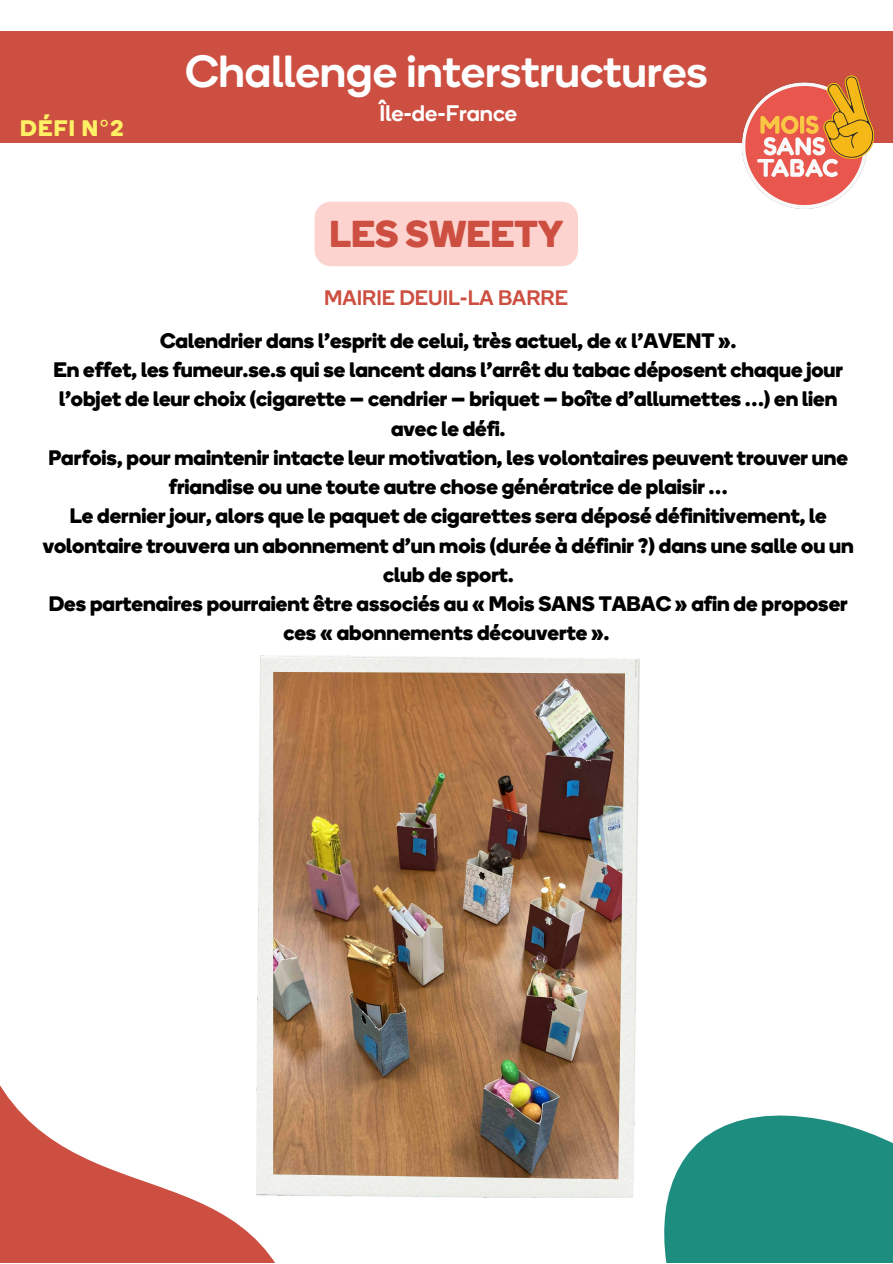
<style>
.page{position:relative;width:893px;height:1264px;background:#fff}
.page>*{position:absolute;margin:0;border:0;box-sizing:border-box;transform-origin:0 0}
.t1{font:500 45px "HILVCC Boing";color:#fff}
.t2{font:700 37.5px "HILVCC Boing";color:#cd4f41}
.t3{font:500 22.5px "HILVCC Boing";color:#fff}
.t4{font:700 22.5px "HILVCC Boing";color:#fff165}
.t5{font:700 21px/29.2px "HILVCC Boing";color:#000;text-align:center}
.t6{font:500 21px "HILVCC Boing";color:#cd4f41}
.s1{font-family:"Noto Sans";font-weight:400}
</style>
<div class="page">
<div style="left:0;top:31px;width:892px;height:112px;background:#cd4f41"></div>
<img style="left:742px;top:75px;width:133px;height:134px">
<svg style="left:0;top:1085px;width:275px;height:177px"></svg>
<svg style="left:664px;top:1115px;width:228px;height:147px;background:#369a8d"></svg>
<img style="left:256px;top:655px;width:383px;height:542px">
<img style="left:273px;top:672px;width:352px;height:507px">
<div style="left:314px;top:202px;width:264px;height:64px;background:#fdd3cf;border-radius:16px"></div>
<p class="t4" style="left:20px;top:111px;width:105px">DÉFI N<span class="s1">°</span>2</p>
<p class="t1" style="left:185px;top:41px;width:523px">Challenge interstructures</p>
<p class="t3" style="left:379px;top:98px;width:139px">Île-de-France</p>
<p class="t2" style="left:329px;top:207px;width:235px">LES SWEETY</p>
<p class="t6" style="left:324px;top:283px;width:245px">MAIRIE DEUIL-LA BARRE</p>
<p class="t5" style="left:160px;top:325px;width:577px">Calendrier dans l’esprit de celui, très actuel, de « l’AVENT ».</p>
<p class="t5" style="left:53px;top:354px;width:791px">En effet, les fumeur.se.s qui se lancent dans l’arrêt du tabac déposent chaque jour l’objet de leur choix (cigarette – cendrier – briquet – boîte d’allumettes …) en lien avec le défi.</p>
<p class="t5" style="left:48px;top:442px;width:801px">Parfois, pour maintenir intacte leur motivation, les volontaires peuvent trouver une friandise ou une toute autre chose génératrice de plaisir …</p>
<p class="t5" style="left:43px;top:500px;width:812px">Le dernier jour, alors que le paquet de cigarettes sera déposé définitivement, le volontaire trouvera un abonnement d’un mois (durée à définir ?) dans une salle ou un club de sport.</p>
<p class="t5" style="left:49px;top:588px;width:800px">Des partenaires pourraient être associés au « Mois SANS TABAC » afin de proposer ces « abonnements découverte ».</p>
</div>
